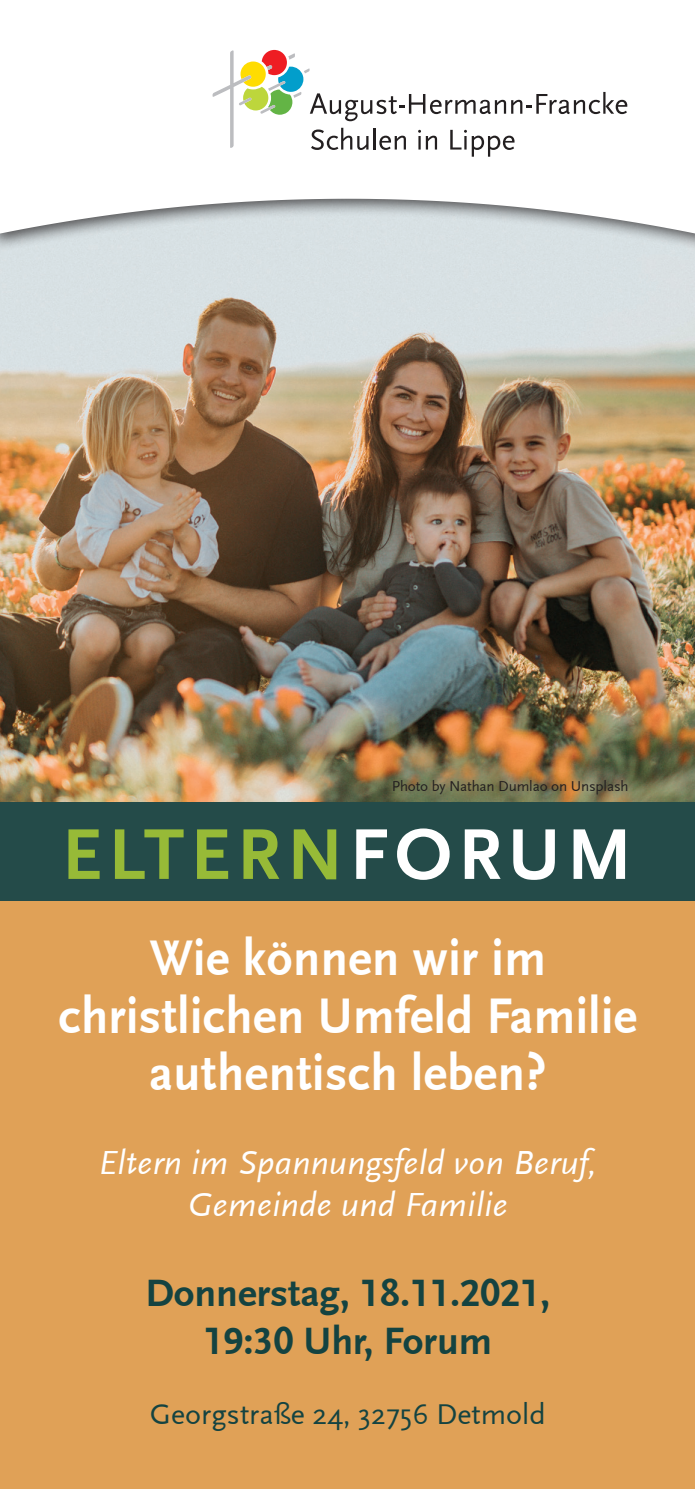
<style>
.page{position:relative;width:695px;height:1489px;background:#fff}
.page>*{position:absolute;margin:0;border:0;box-sizing:border-box;transform-origin:0 0}
.t1{font:700 75px "Scala Sans";letter-spacing:.08em;color:#97ba37}
.t2{font:700 52.5px/57.5px "Scala Sans";letter-spacing:.01em;color:#fff;text-align:center;scale:.95 1}
.t3{font:700 40px "Scala Sans LF";color:#144341}
.t4{font:italic 35px "Scala Sans LF";letter-spacing:.01em;color:#fff}
.t5{font:30px "Scala Sans";color:#144341}
.t6{font:15px "Scala Sans LF";letter-spacing:-.01em;color:#231f20}
.s1{color:#fff}
</style>
<div class="page">
<img style="left:0;top:252px;width:694px;height:550px">
<div style="left:0;top:879px;width:694px;height:609px;background:#e0a157"></div>
<div style="left:0;top:802px;width:694px;height:98px;background:#244b49"></div>
<div style="left:0;top:2px;width:694px;height:250px;background:#d8e1e4"></div>
<svg style="left:0;top:26px;width:694px;height:210px;background:#f2f4f4"></svg>
<svg style="left:212px;top:50px;width:415px;height:107px;background:#ebebe7"></svg>
<div style="left:0;top:0;width:694px;height:26px;background:#fff"></div>
<p class="t6" style="left:392px;top:778px;width:238px">Photo by Nathan Dumlao on Unsplash</p>
<p class="t1" style="left:62px;top:814px;width:572px">ELTERN<span class="s1">FORUM</span></p>
<p class="t2" style="left:150px;top:930px;width:418px">Wie können wir im</p>
<p class="t2" style="left:58px;top:988px;width:610px">christlichen Umfeld Familie authentisch leben?</p>
<p class="t4" style="left:98px;top:1143px;width:500px">Eltern im Spannungsfeld von Beruf,</p>
<p class="t4" style="left:188px;top:1185px;width:321px">Gemeinde und Familie</p>
<p class="t3" style="left:145px;top:1271px;width:406px">Donnerstag, 18.11.2021,</p>
<p class="t3" style="left:203px;top:1319px;width:290px">19:30 Uhr, Forum</p>
<p class="t5" style="left:150px;top:1397px;width:397px">Georgstraße 24, 32756 Detmold</p>
</div>
